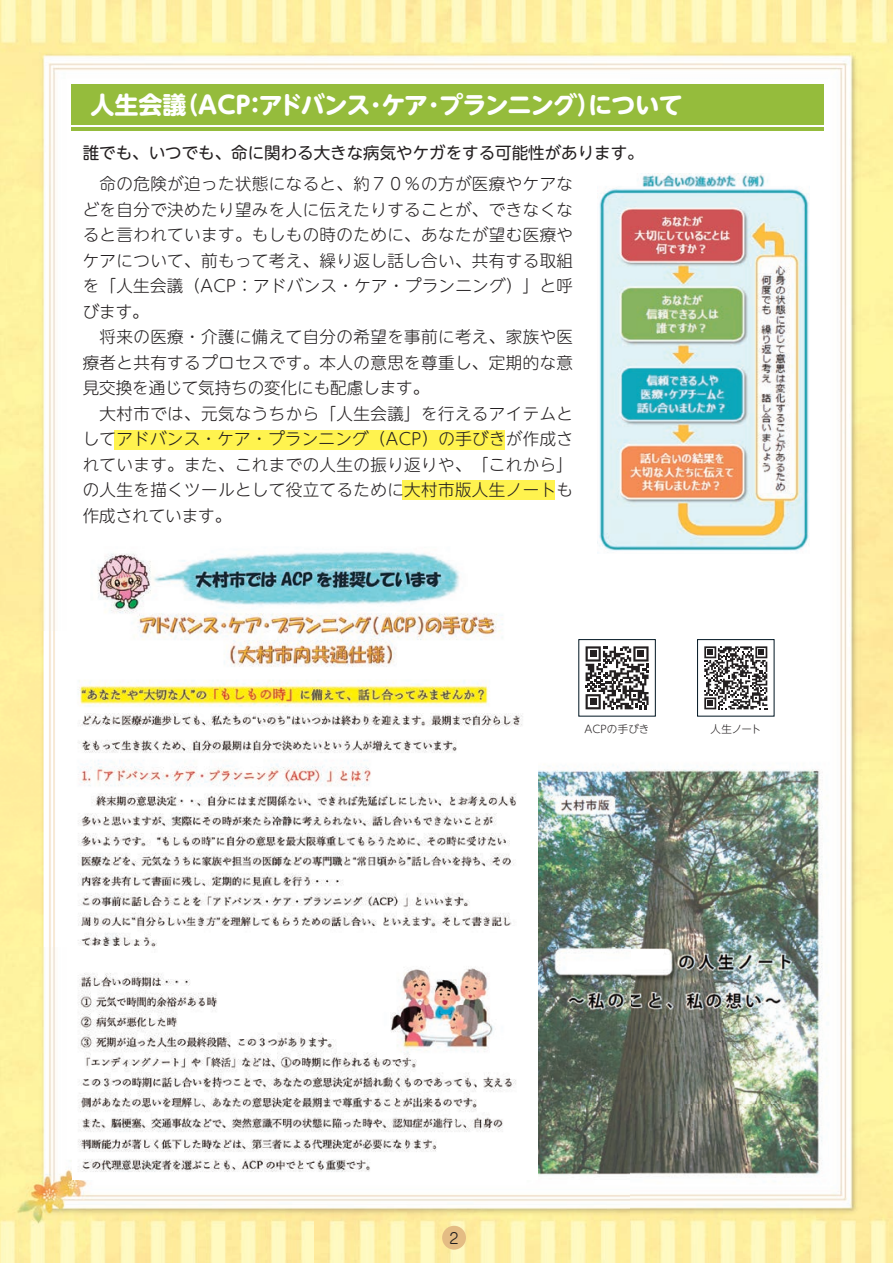
<style>
.page{position:relative;width:893px;height:1263px;background:#fff}
.page>*{position:absolute;margin:0;border:0;box-sizing:border-box;transform-origin:0 0}
.t1{font:700 24px "UD Shin M Go Pro";letter-spacing:-.03em;color:#fff}
.t2{font:300 16.5px/25.5px "UD Shin M Go Pro";letter-spacing:.025em;color:#231f20}
.t3{font:16.5px "UD Shin M Go Pro";color:#231f20}
.t4{font:15px "Seurat Pro M";color:#231f20}
.t5{font:300 10.5px "UD Shin M Go Pr 6";letter-spacing:.01em;color:#231f20}
</style>
<div class="page">
<img style="left:0;top:0;width:893px;height:1263px">
<div style="left:442px;top:1226px;width:24px;height:23px;background:#e4bc84;border-radius:50%"></div>
<div style="left:71px;top:84px;width:753px;height:41px;background:#95bc3c"></div>
<hr style="left:71px;top:127px;width:753px;height:4px;background:#95bc3c">
<img style="left:597px;top:174px;width:212px;height:379px">
<div style="left:402px;top:480px;width:153px;height:20px;background:#fff34f"></div>
<div style="left:114px;top:430px;width:390px;height:20px;background:#fff34f"></div>
<div style="left:697px;top:639px;width:77px;height:77px;border:1px solid #011622"></div>
<svg style="left:704px;top:646px;width:63px;height:63px"></svg>
<div style="left:578px;top:639px;width:78px;height:77px;border:1px solid #011622"></div>
<svg style="left:586px;top:646px;width:63px;height:63px"></svg>
<div style="left:590px;top:698px;width:6px;height:7px;background:#231f20"></div>
<img style="left:72px;top:536px;width:466px;height:643px">
<h1 class="t1" style="left:175px;top:86px;width:427px">（ACP アドバンス･ケア･プランニング）</h1>
<h1 class="t1" style="left:91px;top:86px;width:97px">人生会議</h1>
<p class="t3" style="left:83px;top:139px;width:562px">誰でも、いつでも、命に関わる大きな病気やケガをする可能性があります。</p>
<p class="t2" style="left:83px;top:171px;width:492px">　命の危険が迫った状態になると、約７０％の方が医療やケアなどを自分で決めたり望みを人に伝えたりすることが、できなくなると言われています。もしもの時のために、あなたが望む医療やケアについて、前もって考え、繰り返し話し合い、共有する取組を「人生会議（ACP：アドバンス・ケア・プランニング）」と呼びます。<br>　将来の医療・介護に備えて自分の希望を事前に考え、家族や医療者と共有するプロセスです。本人の意思を尊重し、定期的な意見交換を通じて気持ちの変化にも配慮します。<br>　大村市では、元気なうちから「人生会議」を行えるアイテムとしてアドバンス・ケア・プランニング（ACP）の手びきが作成されています。また、これまでの人生の振り返りや、「これから「の人生を描くツールとして役立てるために大村市版人生ノートも作成されています。</p>
<h1 class="t1" style="left:588px;top:86px;width:96px">について</h1>
<h1 class="t1" style="left:243px;top:86px;width:25px">：</h1>
<p class="t5" style="left:585px;top:720px;width:66px">ACPの手びき</p>
<p class="t5" style="left:710px;top:720px;width:52px">人生ノート</p>
<p class="t4" style="left:449px;top:1228px;width:11px">2</p>
</div>
